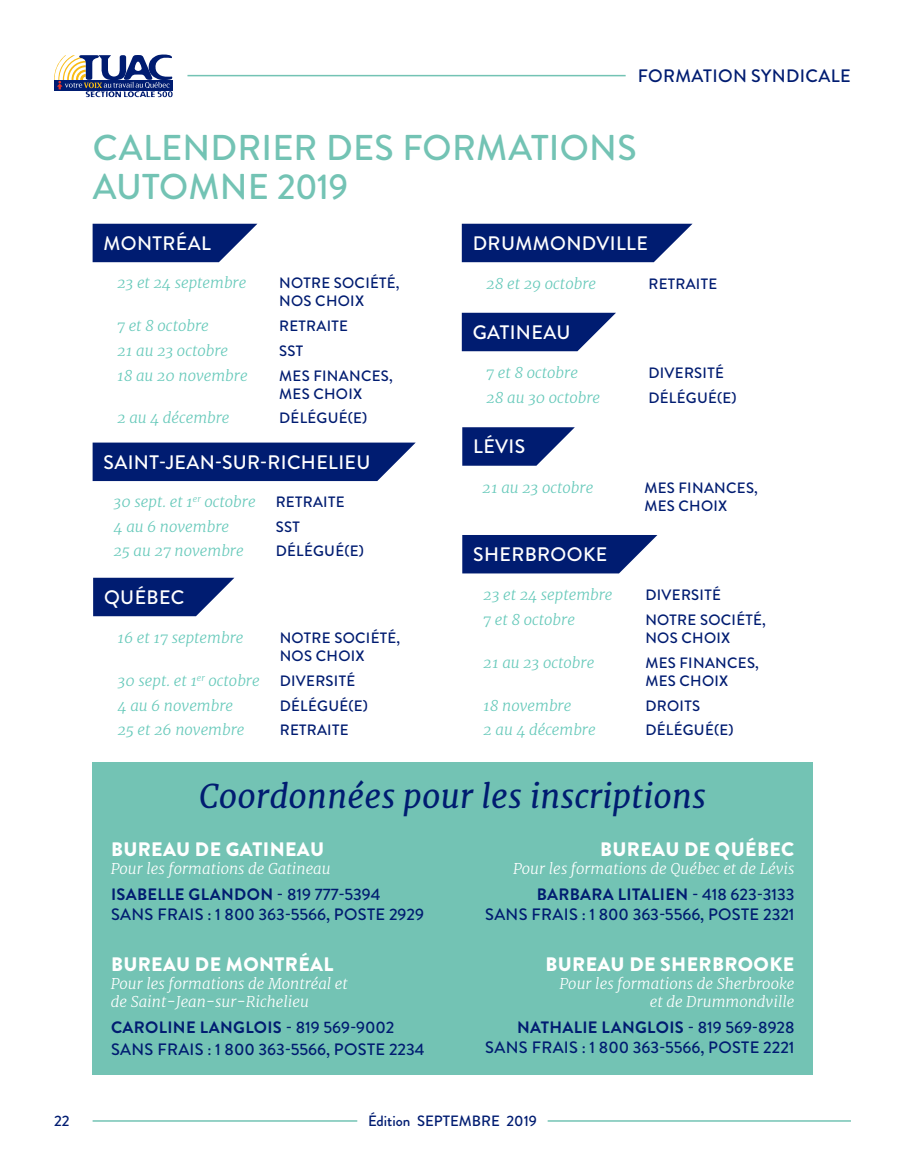
<style>
.page{position:relative;width:905px;height:1175px;background:#fff}
.page>*{position:absolute;margin:0;border:0;box-sizing:border-box;transform-origin:0 0}
.t1{font:500 35.85px/38.8px "Brandon Grotesque";letter-spacing:.005em;color:#73c3b4}
.t2{font:italic 33px "Merriweather";color:#001c71}
.t3{font:500 19.5px "Brandon Grotesque";letter-spacing:.02em;color:#fff}
.t4{font:900 19.5px "Brandon Grotesque";letter-spacing:.02em;color:#fff}
.t5{font:500 18px "Brandon Grotesque";letter-spacing:.02em;color:#001c71}
.t6{font:500 16.5px/19.8px "Brandon Grotesque";letter-spacing:.02em;color:#001c71}
.t7{font:italic 300 15px "Merriweather";color:#66c9ba}
.t8{font:500 15px/18px "Brandon Grotesque";letter-spacing:.02em;color:#001c71}
.t9{font:italic 300 15px/18px "Merriweather";color:#fff}
.t10{font:500 15px "Brandon Grotesque";color:#001c71}
.s1{font-weight:700}
</style>
<div class="page">
<div style="left:93px;top:762px;width:720px;height:312px;background:#73c3b4"></div>
<svg style="left:54px;top:54px;width:119px;height:43px"></svg>
<hr style="left:187px;top:75px;width:438px;height:1px;background:#73c3b4">
<hr style="left:547px;top:1120px;width:303px;height:1px;background:#73c3b4">
<hr style="left:93px;top:1120px;width:264px;height:1px;background:#73c3b4">
<svg style="left:462px;top:224px;width:230px;height:38px;background:#142e7c"></svg>
<svg style="left:462px;top:313px;width:154px;height:38px;background:#1f3882"></svg>
<svg style="left:93px;top:224px;width:164px;height:38px;background:#1d3681"></svg>
<svg style="left:462px;top:427px;width:113px;height:39px"></svg>
<svg style="left:93px;top:442px;width:322px;height:39px;background:#122c7b"></svg>
<svg style="left:93px;top:578px;width:141px;height:38px;background:#223a84"></svg>
<svg style="left:462px;top:535px;width:195px;height:38px;background:#18317e"></svg>
<p class="t5" style="left:637px;top:63px;width:214px">FORMATION SYNDICALE</p>
<h1 class="t1" style="left:93px;top:129px;width:545px">CALENDRIER DES FORMATIONS<br>AUTOMNE 2019</h1>
<h3 class="t3" style="left:472px;top:230px;width:177px">DRUMMONDVILLE</h3>
<h3 class="t3" style="left:103px;top:230px;width:109px">MONTRÉAL</h3>
<p class="t7" style="left:117px;top:273px;width:131px">23 et 24 septembre</p>
<p class="t8" style="left:279px;top:274px;width:122px">NOTRE SOCIÉTÉ,<br>NOS CHOIX</p>
<p class="t7" style="left:117px;top:316px;width:93px">7 et 8 octobre</p>
<p class="t8" style="left:279px;top:317px;width:70px">RETRAITE</p>
<p class="t7" style="left:117px;top:341px;width:113px">21 au 23 octobre</p>
<p class="t8" style="left:279px;top:342px;width:26px">SST</p>
<p class="t7" style="left:117px;top:366px;width:132px">18 au 20 novembre</p>
<p class="t8" style="left:279px;top:367px;width:115px">MES FINANCES,<br>MES CHOIX</p>
<p class="t7" style="left:117px;top:408px;width:114px">2 au 4 décembre</p>
<p class="t8" style="left:279px;top:409px;width:90px">DÉLÉGUÉ(E)</p>
<h3 class="t3" style="left:103px;top:448px;width:268px">SAINT-JEAN-SUR-RICHELIEU</h3>
<p class="t7" style="left:114px;top:492px;width:144px">30 sept. et 1<sup>er</sup> octobre</p>
<p class="t8" style="left:276px;top:493px;width:70px">RETRAITE</p>
<p class="t7" style="left:114px;top:517px;width:117px">4 au 6 novembre</p>
<p class="t8" style="left:276px;top:517px;width:26px">SST</p>
<p class="t7" style="left:114px;top:541px;width:132px">25 au 27 novembre</p>
<p class="t8" style="left:276px;top:542px;width:90px">DÉLÉGUÉ(E)</p>
<h3 class="t3" style="left:104px;top:583px;width:82px">QUÉBEC</h3>
<p class="t7" style="left:118px;top:628px;width:127px">16 et 17 septembre</p>
<p class="t8" style="left:280px;top:629px;width:122px">NOTRE SOCIÉTÉ,<br>NOS CHOIX</p>
<p class="t7" style="left:118px;top:671px;width:144px">30 sept. et 1<sup>er</sup> octobre</p>
<p class="t8" style="left:280px;top:672px;width:77px">DIVERSITÉ</p>
<p class="t7" style="left:118px;top:696px;width:117px">4 au 6 novembre</p>
<p class="t8" style="left:280px;top:696px;width:90px">DÉLÉGUÉ(E)</p>
<p class="t7" style="left:118px;top:720px;width:128px">25 et 26 novembre</p>
<p class="t8" style="left:280px;top:721px;width:70px">RETRAITE</p>
<p class="t7" style="left:486px;top:274px;width:111px">28 et 29 octobre</p>
<p class="t8" style="left:648px;top:275px;width:70px">RETRAITE</p>
<h3 class="t3" style="left:472px;top:319px;width:99px">GATINEAU</h3>
<p class="t7" style="left:486px;top:363px;width:93px">7 et 8 octobre</p>
<p class="t8" style="left:648px;top:364px;width:77px">DIVERSITÉ</p>
<p class="t7" style="left:486px;top:388px;width:115px">28 au 30 octobre</p>
<p class="t8" style="left:648px;top:389px;width:90px">DÉLÉGUÉ(E)</p>
<h3 class="t3" style="left:473px;top:433px;width:54px">LÉVIS</h3>
<p class="t7" style="left:482px;top:478px;width:113px">21 au 23 octobre</p>
<p class="t8" style="left:644px;top:478px;width:115px">MES FINANCES,<br>MES CHOIX</p>
<h3 class="t3" style="left:473px;top:541px;width:135px">SHERBROOKE</h3>
<p class="t7" style="left:483px;top:585px;width:131px">23 et 24 septembre</p>
<p class="t8" style="left:645px;top:586px;width:77px">DIVERSITÉ</p>
<p class="t7" style="left:483px;top:610px;width:93px">7 et 8 octobre</p>
<p class="t8" style="left:645px;top:611px;width:122px">NOTRE SOCIÉTÉ,<br>NOS CHOIX</p>
<p class="t7" style="left:483px;top:653px;width:113px">21 au 23 octobre</p>
<p class="t8" style="left:645px;top:654px;width:115px">MES FINANCES,<br>MES CHOIX</p>
<p class="t7" style="left:483px;top:696px;width:90px">18 novembre</p>
<p class="t8" style="left:645px;top:696px;width:56px">DROITS</p>
<p class="t7" style="left:483px;top:720px;width:114px">2 au 4 décembre</p>
<p class="t8" style="left:645px;top:721px;width:90px">DÉLÉGUÉ(E)</p>
<h2 class="t2" style="left:199px;top:775px;width:508px">Coordonnées pour les inscriptions</h2>
<h3 class="t4" style="left:111px;top:835px;width:214px">BUREAU DE GATINEAU</h3>
<p class="t9" style="left:111px;top:859px;width:221px">Pour les formations de Gatineau</p>
<p class="t6" style="left:111px;top:885px;width:314px"><span class="s1">ISABELLE GLANDON</span> - 819 777-5394<br>SANS FRAIS : 1 800 363-5566, POSTE 2929</p>
<h3 class="t4" style="left:111px;top:950px;width:224px">BUREAU DE MONTRÉAL</h3>
<p class="t9" style="left:111px;top:974px;width:238px">Pour les formations de Montréal et de Saint-Jean-sur-Richelieu</p>
<p class="t6" style="left:111px;top:1016px;width:315px;line-height:21.6px"><span class="s1">CAROLINE LANGLOIS</span> - 819 569-9002<br>SANS FRAIS : 1 800 363-5566, POSTE 2234</p>
<h3 class="t4" style="left:600px;top:835px;width:196px">BUREAU DE QUÉBEC</h3>
<p class="t9" style="left:513px;top:859px;width:283px">Pour les formations de Québec et de Lévis</p>
<p class="t6" style="left:485px;top:885px;width:311px;text-align:right"><span class="s1">BARBARA LITALIEN</span> - 418 623-3133<br>SANS FRAIS : 1 800 363-5566, POSTE 2321</p>
<h3 class="t4" style="left:545px;top:950px;width:250px">BUREAU DE SHERBROOKE</h3>
<p class="t9" style="left:559px;top:974px;width:236px;text-align:right">Pour les formations de Sherbrooke et de Drummondville</p>
<p class="t6" style="left:485px;top:1017px;width:311px;text-align:right"><span class="s1">NATHALIE LANGLOIS</span> - 819 569-8928<br>SANS FRAIS : 1 800 363-5566, POSTE 2221</p>
<p class="t8" style="left:54px;top:1112px;width:17px">22</p>
<p class="t10" style="left:368px;top:1110px;width:170px">Édition SEPTEMBRE 2019</p>
</div>
